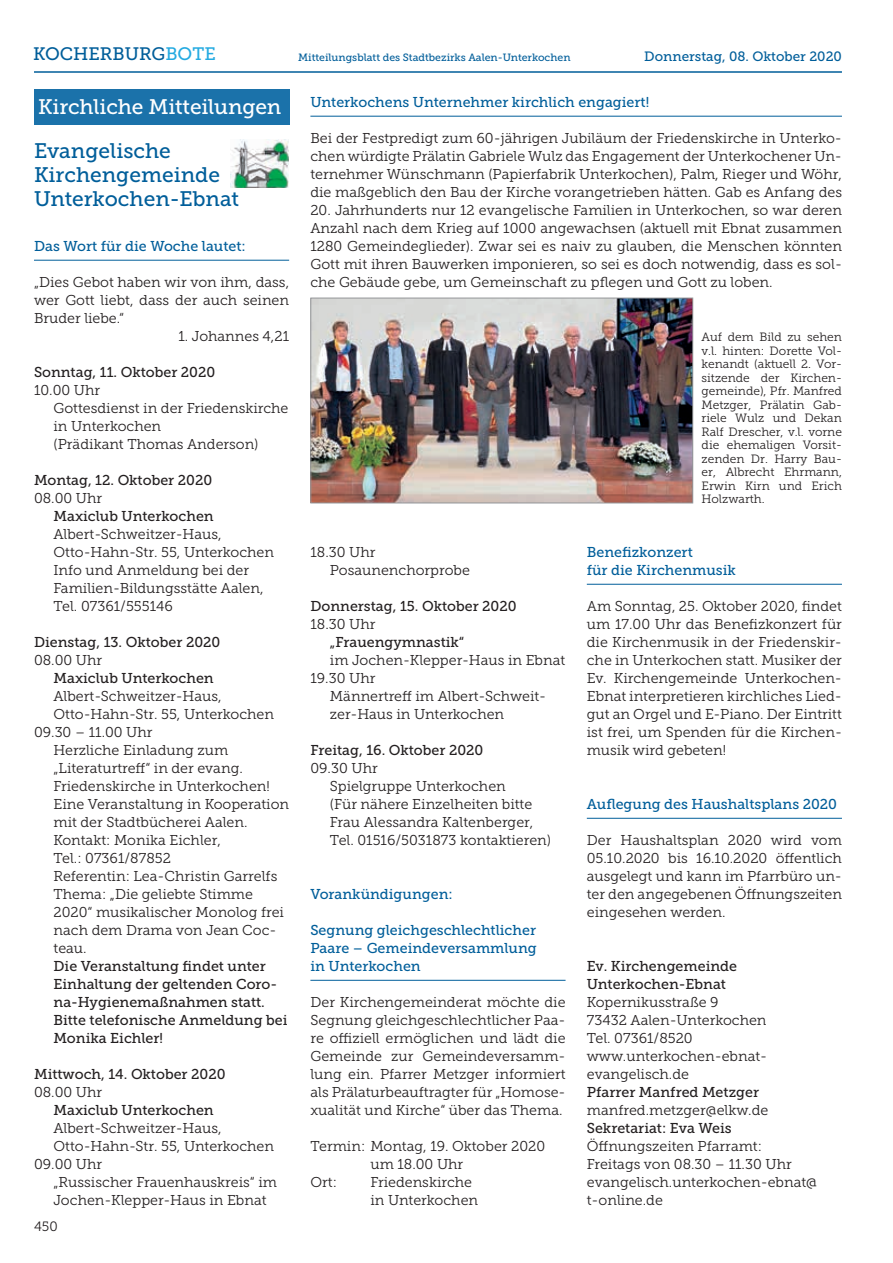
<style>
.page{position:relative;width:893px;height:1263px;background:#fff}
.page>*{position:absolute;margin:0;border:0;box-sizing:border-box;transform-origin:0 0}
.t1{font:21px/24px "Museo Slab 500";color:#005e9a}
.t2{font:21px "Museo Slab 500";letter-spacing:-.005em;color:#fff}
.t3{font:18px "Museo Slab 500";color:#005e9a}
.t4{font:14.25px/18px "Museo Slab 300";color:#231f20}
.t5{font:14.25px/18px "Museo Slab 500";color:#231f20}
.t6{font:14.25px/18px "Museo Slab 500";color:#005e9a;text-align:justify}
.t7{font:13.5px "Museo Slab 500";color:#005e9a}
.t8{font:13.5px "Museo Slab 300";color:#231f20}
.t9{font:12px/13.5px "Museo Slab 300";color:#231f20;text-align:justify}
.t10{font:10.5px "Museo Slab 500";color:#005e9a}
.s1{color:#24aae1}
</style>
<div class="page">
<hr style="left:34px;top:71px;width:808px;height:2px;background:#005e9a">
<hr style="left:34px;top:260px;width:255px;height:1px;background:#005e9a">
<hr style="left:310px;top:980px;width:256px;height:1px;background:#005e9a">
<hr style="left:587px;top:584px;width:255px;height:1px;background:#005e9a">
<hr style="left:587px;top:818px;width:255px;height:1px;background:#005e9a">
<div style="left:34px;top:89px;width:255px;height:36px;background:#1b72aa"></div>
<img style="left:231px;top:139px;width:58px;height:49px">
<img style="left:312px;top:300px;width:379px;height:201px">
<div style="left:310px;top:298px;width:383px;height:205px;border:1px solid #939598"></div>
<hr style="left:310px;top:116px;width:532px;height:1px;background:#005e9a">
<p class="t3" style="left:33px;top:44px;width:184px">KOCHERBURG<span class="s1">BOTE</span></p>
<p class="t10" style="left:298px;top:51px;width:274px">Mitteilungsblatt des Stadtbezirks Aalen-Unterkochen</p>
<p class="t7" style="left:644px;top:49px;width:199px">Donnerstag, 08. Oktober 2020</p>
<h1 class="t2" style="left:38px;top:95px;width:245px">Kirchliche Mitteilungen</h1>
<h1 class="t1" style="left:34px;top:139px;width:207px">Evangelische<br>Kirchengemeinde<br>Unterkochen-Ebnat</h1>
<p class="t6" style="left:34px;top:237px;width:213px">Das Wort für die Woche lautet:</p>
<p class="t4" style="left:34px;top:273px;width:257px;text-align:justify">„Dies Gebot haben wir von ihm, dass, wer Gott liebt, dass der auch seinen Bruder liebe.“</p>
<p class="t4" style="left:178px;top:327px;width:112px">1. Johannes 4,21</p>
<p class="t5" style="left:34px;top:363px;width:183px">Sonntag, 11. Oktober 2020</p>
<p class="t4" style="left:54px;top:381px;width:236px;text-indent:-19px">10.00 Uhr<br>Gottesdienst in der Friedenskirche in Unterkochen<br>(Prädikant Thomas Anderson)</p>
<p class="t5" style="left:34px;top:471px;width:180px">Montag, 12. Oktober 2020</p>
<p class="t4" style="left:34px;top:489px;width:70px">08.00 Uhr</p>
<p class="t5" style="left:54px;top:507px;width:162px">Maxiclub Unterkochen</p>
<p class="t4" style="left:54px;top:525px;width:222px">Albert-Schweitzer-Haus,<br>Otto-Hahn-Str. 55, Unterkochen<br>Info und Anmeldung bei der<br>Familien-Bildungsstätte Aalen,<br>Tel. 07361/555146</p>
<p class="t5" style="left:34px;top:633px;width:188px">Dienstag, 13. Oktober 2020</p>
<p class="t4" style="left:34px;top:651px;width:70px">08.00 Uhr</p>
<p class="t5" style="left:54px;top:669px;width:162px">Maxiclub Unterkochen</p>
<p class="t4" style="left:54px;top:687px;width:170px">Albert-Schweitzer-Haus,</p>
<p class="t4" style="left:54px;top:705px;width:222px">Otto-Hahn-Str. 55, Unterkochen</p>
<p class="t4" style="left:34px;top:723px;width:120px">09.30 – 11.00 Uhr</p>
<p class="t4" style="left:54px;top:741px;width:176px">Herzliche Einladung zum</p>
<p class="t4" style="left:54px;top:759px;width:191px">„Literaturtreff“ in der evang.</p>
<p class="t4" style="left:54px;top:777px;width:218px">Friedenskirche in Unterkochen!</p>
<p class="t4" style="left:54px;top:795px;width:237px">Eine Veranstaltung in Kooperation</p>
<p class="t4" style="left:54px;top:813px;width:196px">mit der Stadtbücherei Aalen.</p>
<p class="t4" style="left:54px;top:831px;width:169px">Kontakt: Monika Eichler,</p>
<p class="t4" style="left:54px;top:849px;width:119px">Tel.: 07361/87852</p>
<p class="t4" style="left:54px;top:867px;width:225px">Referentin: Lea-Christin Garrelfs</p>
<p class="t4" style="left:54px;top:885px;width:201px">Thema: „Die geliebte Stimme</p>
<p class="t4" style="left:54px;top:903px;width:232px">2020“ musikalischer Monolog frei</p>
<p class="t4" style="left:54px;top:921px;width:225px">nach dem Drama von Jean Coc-</p>
<p class="t4" style="left:54px;top:939px;width:35px">teau.</p>
<p class="t5" style="left:54px;top:957px;width:236px">Die Veranstaltung findet unter<br>Einhaltung der geltenden Coro&shy;na-Hygienemaßnahmen statt.<br>Bitte telefonische Anmeldung bei<br>Monika Eichler!</p>
<p class="t5" style="left:34px;top:1065px;width:193px">Mittwoch, 14. Oktober 2020</p>
<p class="t4" style="left:34px;top:1083px;width:70px">08.00 Uhr</p>
<p class="t5" style="left:54px;top:1101px;width:162px">Maxiclub Unterkochen</p>
<p class="t4" style="left:54px;top:1119px;width:170px">Albert-Schweitzer-Haus,</p>
<p class="t4" style="left:54px;top:1137px;width:222px">Otto-Hahn-Str. 55, Unterkochen</p>
<p class="t4" style="left:34px;top:1155px;width:70px">09.00 Uhr</p>
<p class="t4" style="left:54px;top:1173px;width:225px">„Russischer Frauenhauskreis“ im</p>
<p class="t4" style="left:54px;top:1191px;width:215px">Jochen-Klepper-Haus in Ebnat</p>
<p class="t8" style="left:34px;top:1218px;width:25px">450</p>
<p class="t6" style="left:310px;top:93px;width:340px">Unterkochens Unternehmer kirchlich engagiert!</p>
<p class="t4" style="left:310px;top:129px;width:533px;text-align:justify">Bei der Festpredigt zum 60-jährigen Jubiläum der Friedenskirche in Unterko&shy;chen würdigte Prälatin Gabriele Wulz das Engagement der Unterkochener Un&shy;ternehmer Wünschmann (Papierfabrik Unterkochen), Palm, Rieger und Wöhr, die maßgeblich den Bau der Kirche vorangetrieben hätten. Gab es Anfang des</p>
<p class="t4" style="left:310px;top:201px;width:533px;text-align:justify">20. Jahrhunderts nur 12 evangelische Familien in Unterkochen, so war deren Anzahl nach dem Krieg auf 1000 angewachsen (aktuell mit Ebnat zusammen 1280 Gemeindeglieder). Zwar sei es naiv zu glauben, die Menschen könnten Gott mit ihren Bauwerken imponieren, so sei es doch notwendig, dass es sol&shy;che Gebäude gebe, um Gemeinschaft zu pflegen und Gott zu loben.</p>
<p class="t4" style="left:330px;top:543px;width:141px;text-indent:-19px">18.30 Uhr<br>Posaunenchorprobe</p>
<p class="t5" style="left:310px;top:597px;width:208px">Donnerstag, 15. Oktober 2020</p>
<p class="t4" style="left:310px;top:615px;width:67px">18.30 Uhr</p>
<p class="t5" style="left:330px;top:633px;width:136px">„Frauengymnastik“</p>
<p class="t4" style="left:310px;top:651px;width:256px;text-indent:19px">im Jochen-Klepper-Haus in Ebnat<br>19.30 Uhr</p>
<p class="t4" style="left:330px;top:687px;width:218px">Männertreff im Albert-Schweit&shy;zer-Haus in Unterkochen</p>
<p class="t5" style="left:310px;top:741px;width:175px">Freitag, 16. Oktober 2020</p>
<p class="t4" style="left:330px;top:759px;width:223px;text-indent:-19px">09.30 Uhr<br>Spielgruppe Unterkochen<br>(Für nähere Einzelheiten bitte<br>Frau Alessandra Kaltenberger,<br>Tel. 01516/5031873 kontaktieren)</p>
<p class="t6" style="left:310px;top:885px;width:144px">Vorankündigungen:</p>
<p class="t6" style="left:310px;top:921px;width:228px">Segnung gleichgeschlechtlicher Paare – Gemeindeversammlung in Unterkochen</p>
<p class="t4" style="left:310px;top:993px;width:257px;text-align:justify">Der Kirchengemeinderat möchte die Segnung gleichgeschlechtlicher Paa&shy;re offiziell ermöglichen und lädt die Gemeinde zur Gemeindeversamm&shy;lung ein. Pfarrer Metzger informiert als Prälaturbeauftragter für „Homose&shy;xualität und Kirche“ über das Thema.</p>
<p class="t4" style="left:310px;top:1137px;width:236px">Termin: Montag, 19. Oktober 2020</p>
<p class="t4" style="left:370px;top:1155px;width:94px">um 18.00 Uhr</p>
<p class="t4" style="left:310px;top:1173px;width:28px">Ort:</p>
<p class="t4" style="left:370px;top:1173px;width:109px">Friedenskirche in Unterkochen</p>
<p class="t9" style="left:702px;top:330px;width:142px">Auf dem Bild zu sehen v.l. hinten: Dorette Vol&shy;kenandt (aktuell 2. Vor&shy;sitzende der Kirchen&shy;gemeinde), Pfr. Manfred Metzger, Prälatin Gab&shy;riele Wulz und Dekan Ralf Drescher, v.l. vorne die ehemaligen Vorsit&shy;zenden Dr. Harry Bau&shy;er, Albrecht Ehrmann, Erwin Kirn und Erich Holzwarth.</p>
<p class="t6" style="left:587px;top:543px;width:151px">Benefizkonzert<br>für die Kirchenmusik</p>
<p class="t4" style="left:587px;top:597px;width:257px;text-align:justify">Am Sonntag, 25. Oktober 2020, findet um 17.00 Uhr das Benefizkonzert für die Kirchenmusik in der Friedenskir&shy;che in Unterkochen statt. Musiker der Ev. Kirchengemeinde Unterkochen-Ebnat interpretieren kirchliches Lied&shy;gut an Orgel und E-Piano. Der Eintritt ist frei, um Spenden für die Kirchen&shy;musik wird gebeten!</p>
<p class="t6" style="left:587px;top:795px;width:252px">Auflegung des Haushaltsplans 2020</p>
<p class="t4" style="left:587px;top:831px;width:257px;text-align:justify">Der Haushaltsplan 2020 wird vom 05.10.2020 bis 16.10.2020 öffentlich ausgelegt und kann im Pfarrbüro un&shy;ter den angegebenen Öffnungszeiten eingesehen werden.</p>
<p class="t5" style="left:587px;top:957px;width:152px">Ev. Kirchengemeinde<br>Unterkochen-Ebnat</p>
<p class="t4" style="left:587px;top:993px;width:182px">Kopernikusstraße 9<br>73432 Aalen-Unterkochen<br>Tel. 07361/8520 www.unterkochen-ebnat&shy;evangelisch.de</p>
<p class="t5" style="left:587px;top:1083px;width:174px">Pfarrer Manfred Metzger</p>
<p class="t4" style="left:587px;top:1101px;width:183px">manfred.metzger@elkw.de</p>
<p class="t5" style="left:587px;top:1119px;width:146px">Sekretariat: Eva Weis</p>
<p class="t4" style="left:587px;top:1137px;width:232px">Öffnungszeiten Pfarramt:<br>Freitags von 08.30 – 11.30 Uhr evangelisch.unterkochen-ebnat@ t-online.de</p>
</div>
